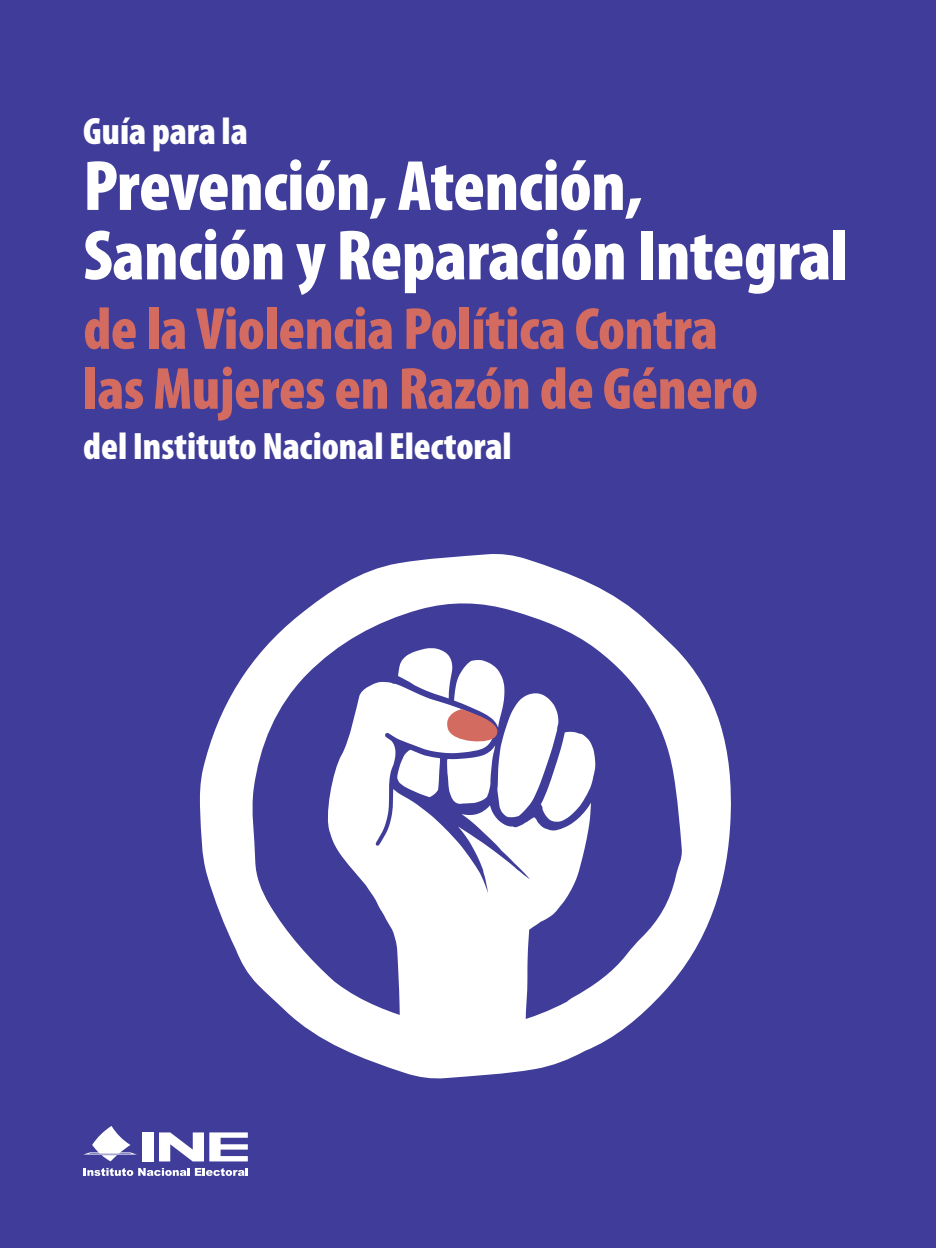
<style>
.page{position:relative;width:936px;height:1248px;background:#fff}
.page>*{position:absolute;margin:0;border:0;box-sizing:border-box;transform-origin:0 0}
.t1{font:900 condensed 71.8px/69.4px "Myriad Pro";letter-spacing:-.005em;color:#fff}
.t2{font:900 condensed 59.8px/59.8px "Myriad Pro";letter-spacing:-.005em;color:#d46b61}
.t3{font:900 condensed 38.2px "Myriad Pro";letter-spacing:-.005em;color:#fff}
</style>
<div class="page">
<div style="left:0;top:0;width:935px;height:1247px;background:#3f3d99"></div>
<div style="left:142px;top:1132px;width:12px;height:29px;background:#fff"></div>
<svg style="left:159px;top:1132px;width:89px;height:29px"></svg>
<svg style="left:83px;top:1126px;width:54px;height:35px"></svg>
<svg style="left:83px;top:1168px;width:165px;height:7px"></svg>
<svg style="left:200px;top:554px;width:531px;height:525px"></svg>
<svg style="left:323px;top:681px;width:268px;height:375px;fill:#fff"></svg>
<svg style="left:397px;top:648px;width:198px;height:173px"></svg>
<p class="t3" style="left:83px;top:106px;width:166px">Guía para la</p>
<p class="t1" style="left:83px;top:149px;width:766px">Prevención, Atención,<br>Sanción y Reparación Integral</p>
<p class="t2" style="left:83px;top:297px;width:676px">de la Violencia Política Contra las Mujeres en Razón de Género</p>
<p class="t3" style="left:83px;top:422px;width:430px">del Instituto Nacional Electoral</p>
</div>
